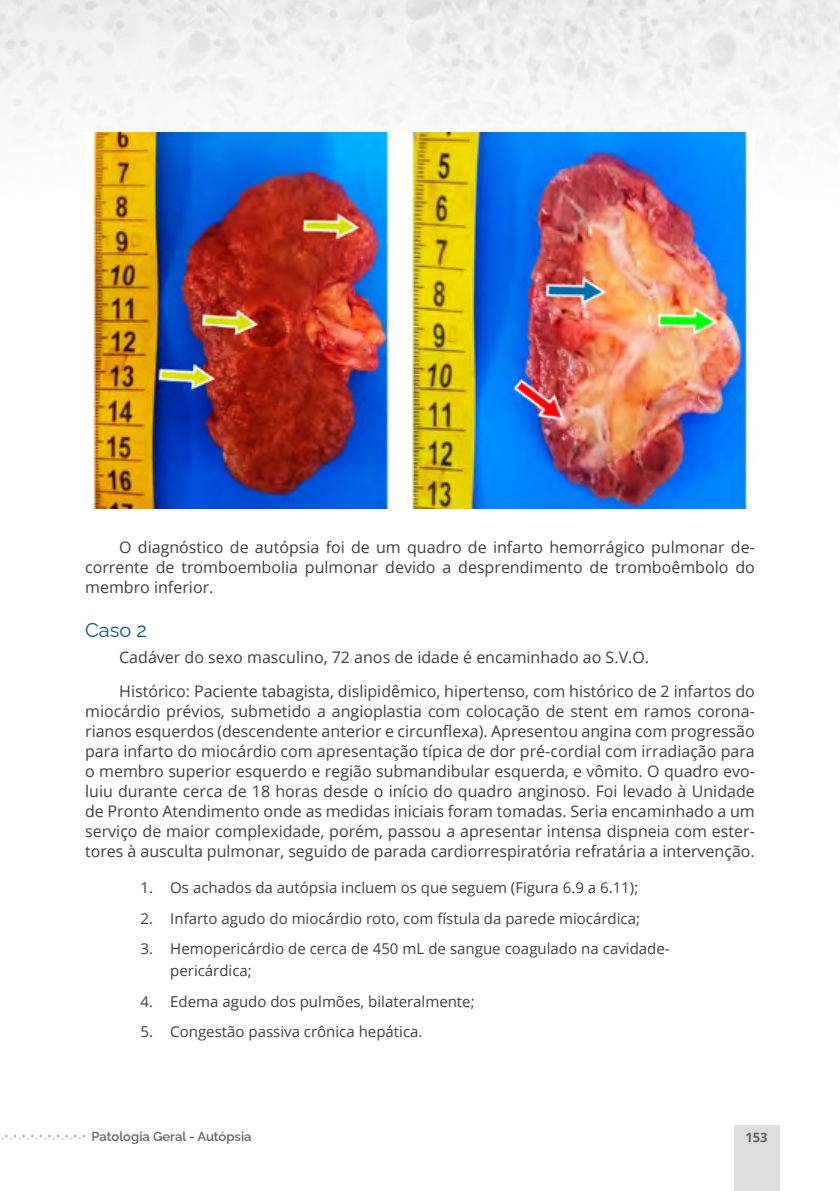
<style>
.page{position:relative;width:840px;height:1191px;background:#fff}
.page>*{position:absolute;margin:0;border:0;box-sizing:border-box;transform-origin:0 0}
.t1{font:20px "Raleway";color:#075b82}
.t2{font:16px/20px "Open Sans";color:#404040;text-align:justify}
.t3{font:15px/22px "Open Sans";color:#404040}
.t4{font:600 13px "Raleway";color:#636466}
.t5{font:700 13px "Open Sans";color:#636466}
</style>
<div class="page">
<svg style="left:1px;top:1134px;width:84px;height:6px"></svg>
<div style="left:733px;top:1125px;width:46px;height:66px;background:#ddd"></div>
<div style="left:0;top:0;width:839px;height:268px;background:#f4f4f4"></div>
<img style="left:85px;top:132px;width:669px;height:376px">
<p class="t2" style="left:85px;top:537px;width:670px;text-indent:34px">O diagnóstico de autópsia foi de um quadro de infarto hemorrágico pulmonar de&shy;corrente de tromboembolia pulmonar devido a desprendimento de tromboêmbolo do membro inferior.</p>
<p class="t1" style="left:85px;top:614px;width:63px">Caso 2</p>
<p class="t2" style="left:119px;top:639px;width:636px;line-height:34.2px">Cadáver do sexo masculino, 72 anos de idade é encaminhado ao S.V.O.<br>Histórico: Paciente tabagista, dislipidêmico, hipertenso, com histórico de 2 infartos do</p>
<p class="t2" style="left:85px;top:700px;width:670px">miocárdio prévios, submetido a angioplastia com colocação de stent em ramos corona&shy;rianos esquerdos (descendente anterior e circunflexa). Apresentou angina com progressão para infarto do miocárdio com apresentação típica de dor pré-cordial com irradiação para o membro superior esquerdo e região submandibular esquerda, e vômito. O quadro evo&shy;luiu durante cerca de 18 horas desde o início do quadro anginoso. Foi levado à Unidade de Pronto Atendimento onde as medidas iniciais foram tomadas. Seria encaminhado a um serviço de maior complexidade, porém, passou a apresentar intensa dispneia com ester&shy;tores à ausculta pulmonar, seguido de parada cardiorrespiratória refratária a intervenção.</p>
<p class="t3" style="left:141px;top:876px;width:499px">1. Os achados da autópsia incluem os que seguem (Figura 6.9 a 6.11);</p>
<p class="t3" style="left:141px;top:906px;width:500px">2. Infarto agudo do miocárdio roto, com fístula da parede miocárdica;</p>
<p class="t3" style="left:170px;top:937px;width:500px;text-indent:-30px">3. Hemopericárdio de cerca de 450 mL de sangue coagulado na cavidade&shy;pericárdica;</p>
<p class="t3" style="left:141px;top:989px;width:335px">4. Edema agudo dos pulmões, bilateralmente;</p>
<p class="t3" style="left:141px;top:1020px;width:283px">5. Congestão passiva crônica hepática.</p>
<p class="t4" style="left:91px;top:1126px;width:161px">Patologia Geral - Autópsia</p>
<p class="t5" style="left:745px;top:1128px;width:24px">153</p>
</div>
